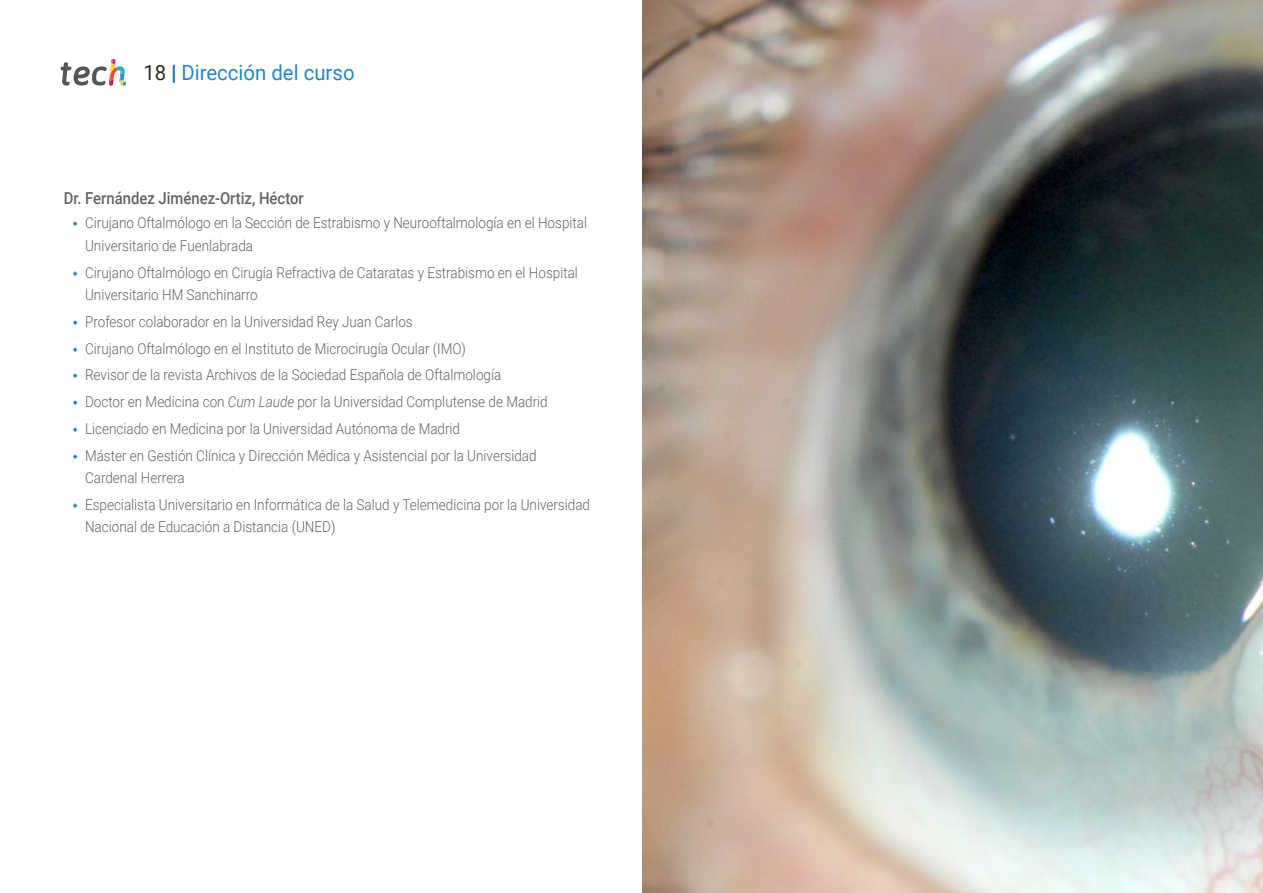
<style>
.page{position:relative;width:1263px;height:893px;background:#fff}
.page>*{position:absolute;margin:0;border:0;box-sizing:border-box;transform-origin:0 0}
.t1{font:21px "Roboto";color:#2488c9}
.t2{font:500 16.5px "Roboto";color:#61646a;scale:.9 1}
.t3{font:300 15px/26.7px "Roboto";color:#61646a;scale:.9 1}
.s1{color:#312e20}
.s2{font-style:italic}
</style>
<div class="page">
<svg style="left:61px;top:59px;width:65px;height:27px"></svg>
<img style="left:642px;top:0;width:621px;height:893px">
<h1 class="t1" style="left:144px;top:57px;width:213px"><span class="s1">18 |</span> Dirección del curso</h1>
<p class="t2" style="left:64px;top:186px;width:268px">Dr. Fernández Jiménez-Ortiz, Héctor</p>
<p class="t3" style="left:85px;top:211px;width:559px;line-height:22.5px">Cirujano Oftalmólogo en la Sección de Estrabismo y Neurooftalmología en el Hospital<br>Universitario de Fuenlabrada</p>
<p class="t3" style="left:85px;top:260px;width:549px;line-height:22.5px">Cirujano Oftalmólogo en Cirugía Refractiva de Cataratas y Estrabismo en el Hospital<br>Universitario HM Sanchinarro</p>
<p class="t3" style="left:85px;top:308px;width:516px">Profesor colaborador en la Universidad Rey Juan Carlos<br>Cirujano Oftalmólogo en el Instituto de Microcirugía Ocular (IMO)<br>Revisor de la revista Archivos de la Sociedad Española de Oftalmología<br>Doctor en Medicina con <span class="s2">Cum Laude</span> por la Universidad Complutense de Madrid Licenciado en Medicina por la Universidad Autónoma de Madrid<br>Máster en Gestión Clínica y Dirección Médica y Asistencial por la Universidad</p>
<p class="t3" style="left:85px;top:464px;width:563px">Cardenal Herrera<br>Especialista Universitario en Informática de la Salud y Telemedicina por la Universidad</p>
<p class="t3" style="left:85px;top:513px;width:280px">Nacional de Educación a Distancia (UNED)</p>
</div>
